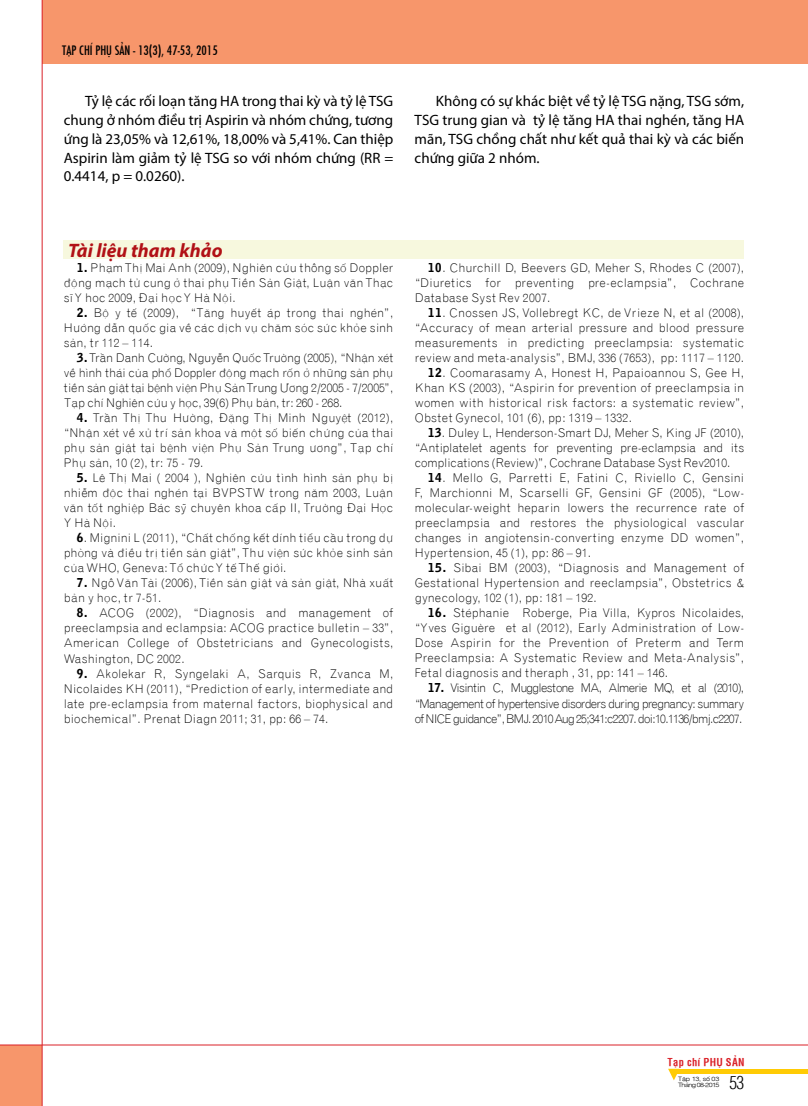
<style>
.page{position:relative;width:808px;height:1106px;background:#fff}
.page>*{position:absolute;margin:0;border:0;box-sizing:border-box;transform-origin:0 0}
.t1{font:italic 700 19.5px "Myriad Pro";color:#b11116}
.t2{font:300 condensed 17.55px "SFU Helvetica";color:#000}
.t3{font:15px/18.8px "Myriad Pro";color:#000;text-align:justify}
.t4{font:14.25px "SFU Function Condensed";color:#000}
.t5{font:300 12px/15px "NH Grotesque";letter-spacing:.025em;color:#000;text-align:justify}
.t6{font:700 condensed 10.5px "SFU Helvetica";letter-spacing:.025em;color:#da2128}
.t7{font:300 6px/6px "SFU Helvetica";letter-spacing:-.085em;color:#000;scale:1.19 1}
.s1{font-weight:700}
</style>
<div class="page">
<div style="left:43px;top:0;width:765px;height:63px;background:#f7966b"></div>
<div style="left:0;top:1045px;width:42px;height:61px;background:#f7966b"></div>
<svg style="left:668px;top:1068px;width:12px;height:12px"></svg>
<div style="left:674px;top:1068px;width:134px;height:5px;background:#ffcb05"></div>
<hr style="left:42px;top:0;width:1px;height:1106px;background:#da2128">
<hr style="left:0;top:1044px;width:808px;height:1px;background:#da2128">
<div style="left:64px;top:240px;width:680px;height:19px;background:#f7f8de"></div>
<p class="t4" style="left:62px;top:39px;width:157px">TẠP CHÍ PHỤ SẢN - 13(3), 47-53, 2015</p>
<p class="t3" style="left:64px;top:92px;width:331px;text-indent:21px">Tỷ lệ các rối loạn tăng HA trong thai kỳ và tỷ lệ TSG chung ở nhóm điều trị Aspirin và nhóm chứng, tương ứng là 23,05% và 12,61%, 18,00% và 5,41%. Can thiệp Aspirin làm giảm tỷ lệ TSG so với nhóm chứng (RR = 0.4414, p = 0.0260).</p>
<p class="t3" style="left:415px;top:92px;width:331px;text-indent:21px">Không có sự khác biệt về tỷ lệ TSG nặng, TSG sớm, TSG trung gian và tỷ lệ tăng HA thai nghén, tăng HA mãn, TSG chồng chất như kết quả thai kỳ và các biến chứng giữa 2 nhóm.</p>
<h1 class="t1" style="left:68px;top:238px;width:156px">Tài liệu tham khảo</h1>
<p class="t5" style="left:64px;top:259px;width:331px;text-indent:13px"><span class="s1">1.</span> Phạm Thị Mai Anh (2009), Nghiên cứu thông số Doppler động mạch tử cung ở thai phụ Tiền Sản Giật, Luận văn Thạc sĩ Y hoc 2009, Đại học Y Hà Nội.</p>
<p class="t5" style="left:64px;top:304px;width:331px;text-indent:13px"><span class="s1">2.</span> Bộ y tế (2009), “Tăng huyết áp trong thai nghén”, Hướng dẫn quốc gia về các dịch vụ chăm sóc sức khỏe sinh sản, tr 112 – 114.</p>
<p class="t5" style="left:64px;top:349px;width:331px;text-indent:13px"><span class="s1">3.</span> Trần Danh Cường, Nguyễn Quốc Trường (2005), “Nhận xét về hình thái của phổ Doppler động mạch rốn ở những sản phụ tiền sản giật tại bệnh viện Phụ Sản Trung Ương 2/2005 - 7/2005”, Tạp chí Nghiên cứu y học, 39(6) Phụ bản, tr: 260 - 268.</p>
<p class="t5" style="left:64px;top:409px;width:331px;text-indent:13px"><span class="s1">4.</span> Trần Thị Thu Hường, Đặng Thị Minh Nguyệt (2012), “Nhận xét về xử trí sản khoa và một số biến chứng của thai phụ sản giật tại bệnh viện Phụ Sản Trung ương”, Tạp chí Phụ sản, 10 (2), tr: 75 - 79.</p>
<p class="t5" style="left:64px;top:469px;width:331px;text-indent:13px"><span class="s1">5.</span> Lê Thị Mai ( 2004 ), Nghiên cứu tình hình sản phụ bị nhiễm độc thai nghén tại BVPSTW trong năm 2003, Luận văn tốt nghiệp Bác sỹ chuyên khoa cấp II, Trường Đại Học Y Hà Nội.</p>
<p class="t5" style="left:64px;top:529px;width:331px;text-indent:13px"><span class="s1">6</span>. Mignini L (2011), “Chất chống kết dính tiểu cầu trong dự phòng và điều trị tiền sản giật”, Thư viện sức khỏe sinh sản của WHO, Geneva: Tổ chức Y tế Thế giới.</p>
<p class="t5" style="left:64px;top:574px;width:331px;text-indent:13px"><span class="s1">7.</span> Ngô Văn Tài (2006), Tiền sản giật và sản giật, Nhà xuất bản y học, tr 7-51.</p>
<p class="t5" style="left:64px;top:604px;width:331px;text-indent:13px"><span class="s1">8.</span> ACOG (2002), “Diagnosis and management of preeclampsia and eclampsia: ACOG practice bulletin – 33”, American College of Obstetricians and Gynecologists, Washington, DC 2002.</p>
<p class="t5" style="left:64px;top:664px;width:331px;text-indent:13px"><span class="s1">9.</span> Akolekar R, Syngelaki A, Sarquis R, Zvanca M, Nicolaides KH (2011), “Prediction of early, intermediate and late pre-eclampsia from maternal factors, biophysical and biochemical”. Prenat Diagn 2011; 31, pp: 66 – 74.</p>
<p class="t5" style="left:415px;top:259px;width:331px;text-indent:13px"><span class="s1">10</span>. Churchill D, Beevers GD, Meher S, Rhodes C (2007), “Diuretics for preventing pre-eclampsia”, Cochrane Database Syst Rev 2007.</p>
<p class="t5" style="left:415px;top:304px;width:331px;text-indent:13px"><span class="s1">11</span>. Cnossen JS, Vollebregt KC, de Vrieze N, et al (2008), “Accuracy of mean arterial pressure and blood pressure measurements in predicting preeclampsia: systematic review and meta-analysis”, BMJ, 336 (7653), pp: 1117 – 1120.</p>
<p class="t5" style="left:415px;top:364px;width:331px;text-indent:13px"><span class="s1">12</span>. Coomarasamy A, Honest H, Papaioannou S, Gee H, Khan KS (2003), “Aspirin for prevention of preeclampsia in women with historical risk factors: a systematic review”, Obstet Gynecol, 101 (6), pp: 1319 – 1332.</p>
<p class="t5" style="left:415px;top:424px;width:331px;text-indent:13px"><span class="s1">13</span>. Duley L, Henderson-Smart DJ, Meher S, King JF (2010), “Antiplatelet agents for preventing pre-eclampsia and its complications (Review)”, Cochrane Database Syst Rev2010.</p>
<p class="t5" style="left:415px;top:469px;width:331px;text-indent:13px"><span class="s1">14</span>. Mello G, Parretti E, Fatini C, Riviello C, Gensini F, Marchionni M, Scarselli GF, Gensini GF (2005), “Low&shy;molecular-weight heparin lowers the recurrence rate of preeclampsia and restores the physiological vascular changes in angiotensin-converting enzyme DD women”, Hypertension, 45 (1), pp: 86 – 91.</p>
<p class="t5" style="left:415px;top:559px;width:331px;text-indent:13px"><span class="s1">15.</span> Sibai BM (2003), “Diagnosis and Management of Gestational Hypertension and reeclampsia”, Obstetrics &amp; gynecology, 102 (1), pp: 181 – 192.</p>
<p class="t5" style="left:415px;top:604px;width:331px;text-indent:13px"><span class="s1">16.</span> Stéphanie Roberge, Pia Villa, Kypros Nicolaides, “Yves Giguère et al (2012), Early Administration of Low-Dose Aspirin for the Prevention of Preterm and Term Preeclampsia: A Systematic Review and Meta-Analysis”, Fetal diagnosis and theraph , 31, pp: 141 – 146.</p>
<p class="t5" style="left:415px;top:679px;width:331px;text-indent:13px"><span class="s1">17.</span> Visintin C, Mugglestone MA, Almerie MQ, et al (2010), “Management of hypertensive disorders during pregnancy: summary of NICE guidance”, BMJ. 2010 Aug 25;341:c2207. doi:10.1136/bmj.c2207.</p>
<p class="t6" style="left:668px;top:1054px;width:78px">Tạp chí PHỤ SẢN</p>
<h2 class="t2" style="left:729px;top:1069px;width:16px">53</h2>
<p class="t7" style="left:678px;top:1075px;width:36px">Tập 13, số 03<br>Tháng 08-2015</p>
</div>
